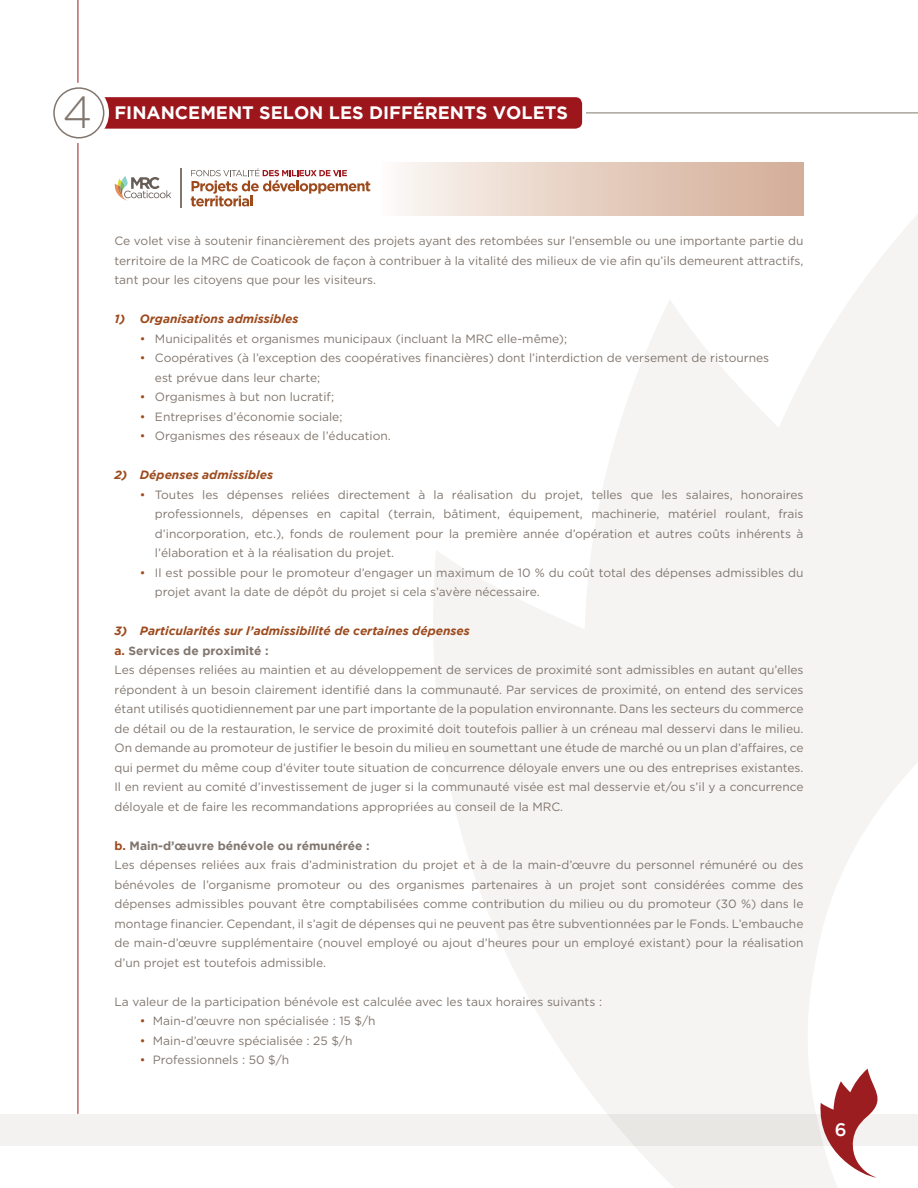
<style>
.page{position:relative;width:918px;height:1188px;background:#fff}
.page>*{position:absolute;margin:0;border:0;box-sizing:border-box;transform-origin:0 0}
.t1{font:300 45px "Gotham";color:#81766e}
.t2{font:700 18px "Gotham";color:#fff}
.t3{font:500 18px "Gotham";color:#fff}
.t4{font:12px/19.5px "Gotham";color:#81766e}
.t5{font:italic 700 12px "Gotham";color:#9d4a1d}
.s1{color:#9d4a1d}
.s2{font-weight:700;font-style:italic;color:#9d4a1d}
.s3{font-weight:700;color:#9d4a1d}
.s4{font-weight:700}
</style>
<div class="page">
<svg style="left:388px;top:215px;width:530px;height:973px;fill:#f5f4f3"></svg>
<div style="left:0;top:1114px;width:918px;height:31px;background:#f3f2f0"></div>
<svg style="left:817px;top:1069px;width:71px;height:109px"></svg>
<hr style="left:78px;top:0;width:1px;height:1114px;background:#9c1d20">
<div style="left:105px;top:97px;width:477px;height:32px;background:#9c161c"></div>
<div style="left:49px;top:83px;width:60px;height:60px;background:#fff;border-radius:50%"></div>
<div style="left:53px;top:87px;width:51px;height:52px;border:2px solid #81766e;border-radius:50%"></div>
<hr style="left:586px;top:113px;width:332px;height:1px;background:#81766e">
<div style="left:379px;top:162px;width:425px;height:54px;background:linear-gradient(to right,#fbf8f4,#d2ab94)"></div>
<svg style="left:114px;top:176px;width:57px;height:25px"></svg>
<hr style="left:180px;top:168px;width:2px;height:39px;background:#81766e">
<svg style="left:191px;top:168px;width:179px;height:38px"></svg>
<h1 class="t1" style="left:63px;top:88px;width:31px">4</h1>
<h2 class="t2" style="left:114px;top:103px;width:88px">FI NANCEME</h2>
<h2 class="t2" style="left:228px;top:103px;width:44px">NT SEL</h2>
<h2 class="t2" style="left:294px;top:103px;width:47px">ON LES</h2>
<h2 class="t2" style="left:369px;top:103px;width:199px">DI FFÉRENTS VOLETS</h2>
<p class="t4" style="left:114px;top:231px;width:691px;text-align:justify">Ce volet vise à soutenir financièrement des projets ayant des retombées sur l’ensemble ou une importante partie du territoire de la MRC de Coaticook de façon à contribuer à la vitalité des milieux de vie afin qu’ils demeurent attractifs, tant pour les citoyens que pour les visiteurs.</p>
<p class="t5" style="left:114px;top:312px;width:185px">1) Organisations admissibles</p>
<p class="t4" style="left:140px;top:329px;width:429px"><span class="s1">•</span> Municipalités et organismes municipaux (incluant la MRC elle-même);</p>
<p class="t4" style="left:155px;top:348px;width:616px;text-indent:-15px"><span class="s1">•</span> Coopératives (à l’exception des coopératives financières) dont l’interdiction de versement de ristournes est prévue dans leur charte;</p>
<p class="t4" style="left:140px;top:387px;width:196px"><span class="s1">•</span> Organismes à but non lucratif;</p>
<p class="t4" style="left:140px;top:407px;width:204px"><span class="s1">•</span> Entreprises d’économie sociale;</p>
<p class="t4" style="left:140px;top:426px;width:252px"><span class="s1">•</span> Organismes des réseaux de l’éducation.</p>
<p class="t5" style="left:114px;top:468px;width:160px">2) Dépenses admissibles</p>
<p class="t4" style="left:155px;top:485px;width:650px;text-align:justify;text-indent:-15px"><span class="s1">•</span> Toutes les dépenses reliées directement à la réalisation du projet, telles que les salaires, honoraires professionnels, dépenses en capital (terrain, bâtiment, équipement, machinerie, matériel roulant, frais d’incorporation, etc.), fonds de roulement pour la première année d’opération et autres coûts inhérents à l’élaboration et à la réalisation du projet.</p>
<p class="t4" style="left:155px;top:563px;width:650px;text-indent:-15px"><span class="s1">•</span> Il est possible pour le promoteur d’engager un maximum de 10 % du coût total des dépenses admissibles du projet avant la date de dépôt du projet si cela s’avère nécessaire.</p>
<p class="t4" style="left:114px;top:621px;width:691px"><span class="s2">3) Particularités sur l’admissibilité de certaines dépenses<br></span><span class="s3">a.</span> <span class="s4">Services de proximité :<br></span>Les dépenses reliées au maintien et au développement de services de proximité sont admissibles en autant qu’elles répondent à un besoin clairement identifié dans la communauté. Par services de proximité, on entend des services étant utilisés quotidiennement par une part importante de la population environnante. Dans les secteurs du commerce de détail ou de la restauration, le service de proximité doit toutefois pallier à un créneau mal desservi dans le milieu.<br>On demande au promoteur de justifier le besoin du milieu en soumettant une étude de marché ou un plan d’affaires, ce qui permet du même coup d’éviter toute situation de concurrence déloyale envers une ou des entreprises existantes.<br>Il en revient au comité d’investissement de juger si la communauté visée est mal desservie et/ou s’il y a concurrence déloyale et de faire les recommandations appropriées au conseil de la MRC.</p>
<p class="t4" style="left:114px;top:836px;width:691px"><span class="s3">b.</span> <span class="s4">Main-d’œuvre bénévole ou rémunérée :<br></span>Les dépenses reliées aux frais d’administration du projet et à de la main-d’œuvre du personnel rémunéré ou des bénévoles de l’organisme promoteur ou des organismes partenaires à un projet sont considérées comme des dépenses admissibles pouvant être comptabilisées comme contribution du milieu ou du promoteur (30 %) dans le montage financier. Cependant, il s’agit de dépenses qui ne peuvent pas être subventionnées par le Fonds. L’embauche de main-d’œuvre supplémentaire (nouvel employé ou ajout d’heures pour un employé existant) pour la réalisation d’un projet est toutefois admissible.</p>
<p class="t4" style="left:114px;top:992px;width:489px">La valeur de la participation bénévole est calculée avec les taux horaires suivants :</p>
<p class="t4" style="left:140px;top:1011px;width:237px"><span class="s1">•</span> Main-d’œuvre non spécialisée : 15 $/h</p>
<p class="t4" style="left:140px;top:1031px;width:214px"><span class="s1">•</span> Main-d’œuvre spécialisée : 25 $/h</p>
<p class="t4" style="left:140px;top:1050px;width:151px"><span class="s1">•</span> Professionnels : 50 $/h</p>
<h2 class="t3" style="left:835px;top:1120px;width:13px">6</h2>
</div>
